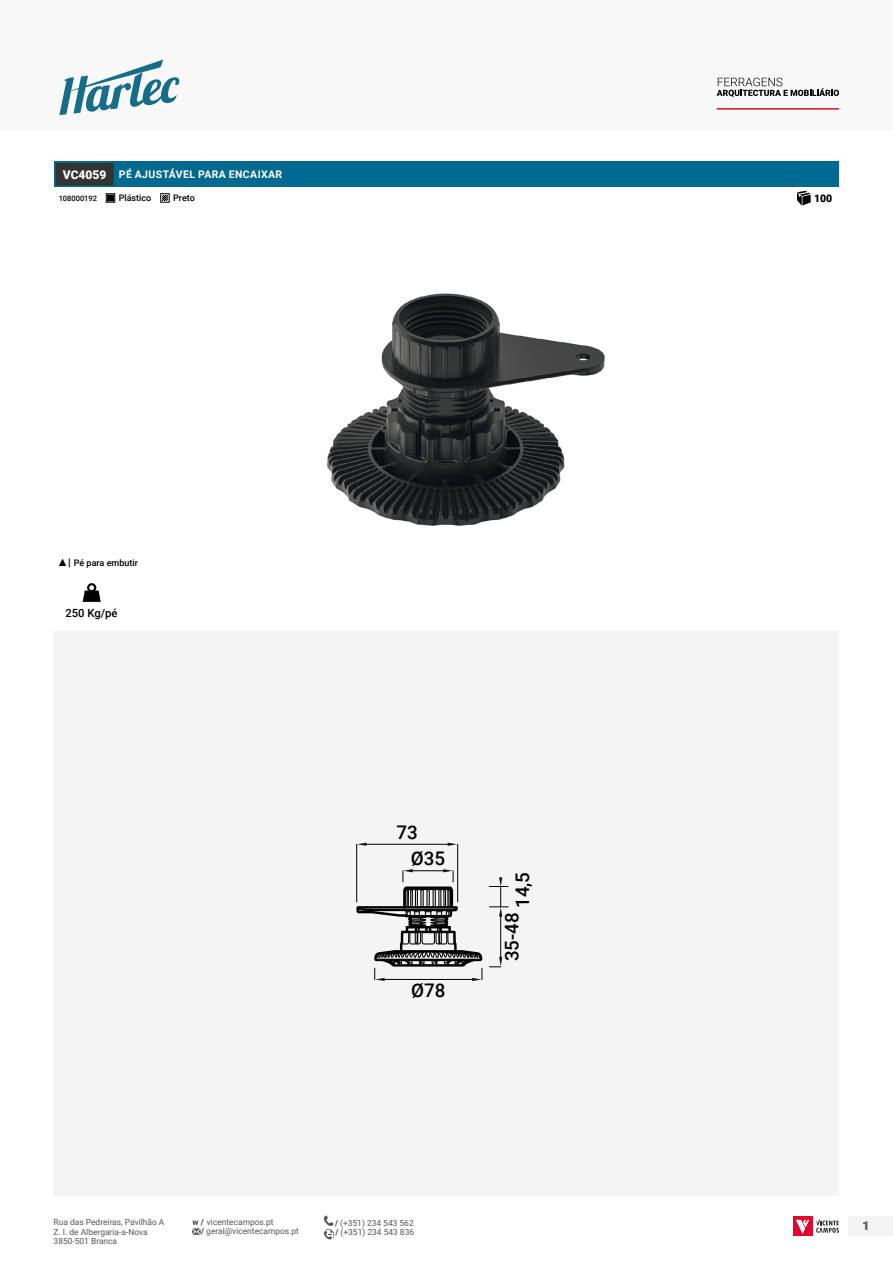
<style>
.page{position:relative;width:893px;height:1263px;background:#fff}
.page>*{position:absolute;margin:0;border:0;box-sizing:border-box;transform-origin:0 0}
.t1{font:500 18.75px "Roboto";color:#000}
.t2{font:900 12px "Roboto";color:#575756}
.t3{font:500 11.25px "Roboto";color:#000}
.t4{font:700 10.5px "Roboto";letter-spacing:.035em;color:#fff}
.t5{font:900 10.5px "Roboto";color:#000}
.t6{font:500 9px "Roboto";color:#000}
.t7{font:8.4px/9.6px "Roboto";color:#575756}
.t8{font:500 7.5px "Roboto";color:#000}
.s1{font-weight:900;font-size:12px}
.s2{font-family:"Times New Roman";font-weight:400;font-size:10.5px}
.s3{font-weight:900;font-size:10.5px}
.s4{font-weight:900}
</style>
<div class="page">
<div style="left:0;top:0;width:893px;height:131px;background:#f8f8f8"></div>
<svg style="left:59px;top:60px;width:120px;height:55px"></svg>
<div style="left:849px;top:1216px;width:44px;height:20px;background:#f4f4f4"></div>
<svg style="left:717px;top:78px;width:122px;height:19px"></svg>
<hr style="left:717px;top:108px;width:122px;height:2px;background:#cd171a">
<div style="left:793px;top:1216px;width:19px;height:20px;background:#e4032e"></div>
<svg style="left:796px;top:1220px;width:13px;height:14px"></svg>
<svg style="left:816px;top:1219px;width:23px;height:14px"></svg>
<svg style="left:192px;top:1228px;width:9px;height:7px"></svg>
<svg style="left:324px;top:1215px;width:10px;height:24px"></svg>
<img style="left:327px;top:293px;width:278px;height:233px">
<div style="left:53px;top:631px;width:786px;height:565px;background:#f4f4f4"></div>
<svg style="left:356px;top:842px;width:152px;height:139px"></svg>
<svg style="left:83px;top:583px;width:18px;height:19px"></svg>
<div style="left:54px;top:162px;width:785px;height:25px;background:#00698f"></div>
<div style="left:54px;top:162px;width:61px;height:25px;background:#333332;border:2px solid #00698f"></div>
<svg style="left:797px;top:191px;width:14px;height:15px"></svg>
<div style="left:106px;top:193px;width:9px;height:10px;border:1px solid #000"></div>
<div style="left:107px;top:195px;width:7px;height:6px;border:1px solid #000"></div>
<svg style="left:160px;top:193px;width:10px;height:10px"></svg>
<p class="t4" style="left:63px;top:167px;width:221px"><span class="s1">VC4059</span> PÉ AJUSTÁVEL PARA ENCAIXAR</p>
<p class="t8" style="left:59px;top:193px;width:40px">108000192</p>
<p class="t6" style="left:119px;top:192px;width:34px">Plástico</p>
<p class="t6" style="left:173px;top:192px;width:23px">Preto</p>
<p class="t5" style="left:814px;top:191px;width:20px">100</p>
<p class="t6" style="left:58px;top:556px;width:82px"><span class="s2">▲</span><span class="s3">|</span> Pé para embutir</p>
<h3 class="t3" style="left:65px;top:605px;width:54px">250 Kg/pé</h3>
<h1 class="t1" style="left:397px;top:819px;width:23px">73</h1>
<h1 class="t1" style="left:411px;top:845px;width:36px">Ø35</h1>
<h1 class="t1" style="left:411px;top:977px;width:36px">Ø78</h1>
<h1 class="t1" style="left:509px;top:908px;width:38px;rotate:-90deg">14,5</h1>
<h1 class="t1" style="left:499px;top:961px;width:50px;rotate:-90deg">35-48</h1>
<p class="t7" style="left:54px;top:1217px;width:112px">Rua das Pedreiras, Pavilhão A</p>
<p class="t7" style="left:335px;top:1217px;width:80px"><span class="s4">/</span> (+351) 234 543 562</p>
<p class="t7" style="left:54px;top:1226px;width:96px">Z. I. de Albergaria-a-Nova<br>3850-501 Branca</p>
<p class="t7" style="left:201px;top:1217px;width:99px;line-height:9.1px;text-indent:-9px"><span class="s4">w /</span> vicentecampos.pt<br><span class="s4">/</span> geral@vicentecampos.pt</p>
<p class="t7" style="left:336px;top:1227px;width:80px"><span class="s4">/</span> (+351) 234 543 836</p>
<h2 class="t2" style="left:862px;top:1217px;width:8px">1</h2>
</div>
